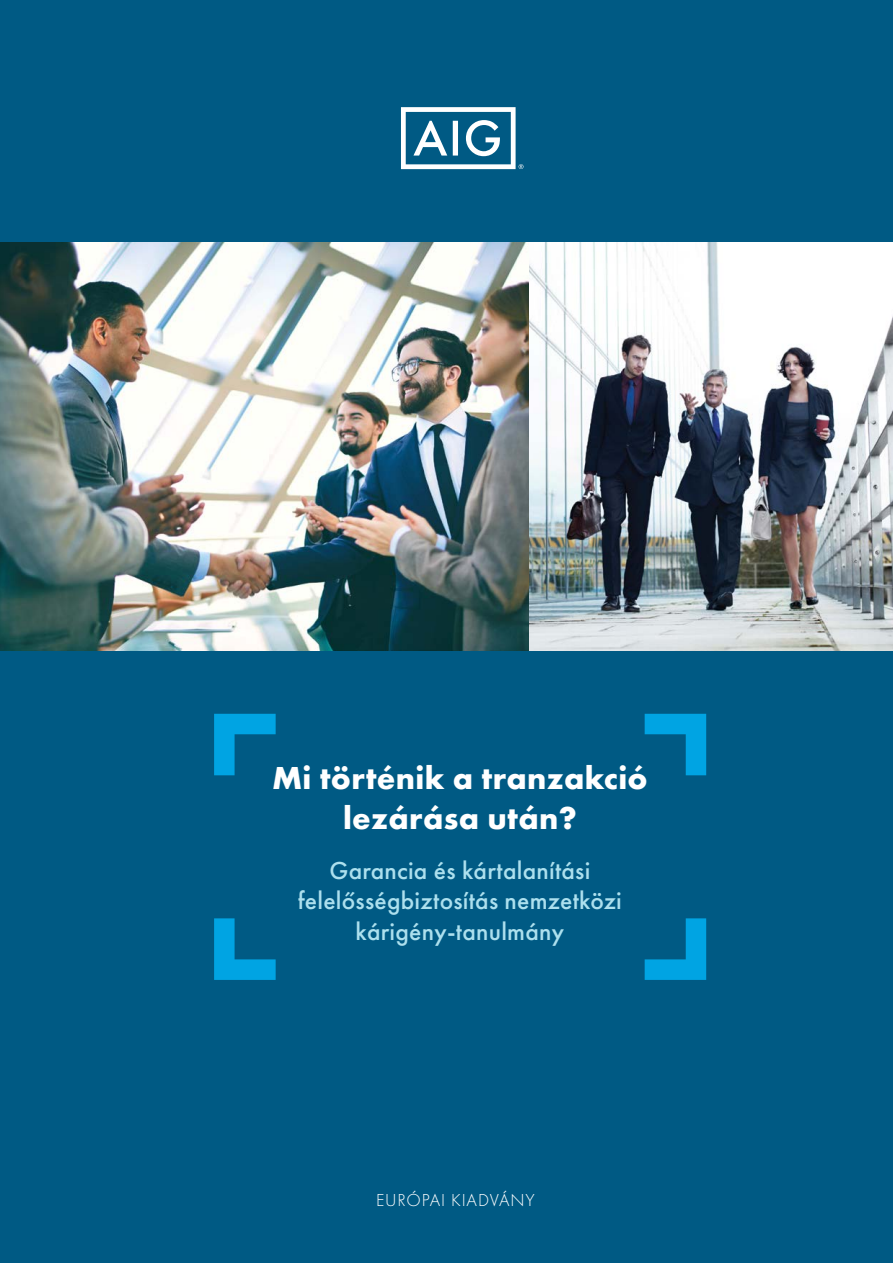
<style>
.page{position:relative;width:893px;height:1263px;background:#005a84}
.page>*{position:absolute;margin:0;border:0;box-sizing:border-box;transform-origin:0 0}
.t1{font:700 33px/39.6px "Futura PT";letter-spacing:.01em;color:#fff;text-align:center}
.t2{font:500 25.5px/30.6px "Futura PT";letter-spacing:.01em;color:#ade0ee;text-align:center}
.Text{font:300 18px "Futura PT";letter-spacing:.05em;color:#fff}
</style>
<div class="page">
<img style="left:0;top:243px;width:530px;height:407px">
<img style="left:530px;top:243px;width:363px;height:407px">
<svg style="left:214px;top:714px;width:62px;height:61px"></svg>
<svg style="left:645px;top:714px;width:61px;height:61px"></svg>
<svg style="left:645px;top:918px;width:61px;height:62px"></svg>
<svg style="left:214px;top:918px;width:62px;height:62px"></svg>
<svg style="left:401px;top:107px;width:122px;height:62px"></svg>
<p class="t1" style="left:272px;top:758px;width:377px">Mi történik a tranzakció lezárása után?</p>
<p class="t2" style="left:298px;top:855px;width:326px">Garancia és kártalanítási felelősségbiztosítás nemzetközi kárigény-tanulmány</p>
<p class="Text" style="left:376px;top:1189px;width:160px">EURÓPAI KIADVÁNY</p>
</div>
